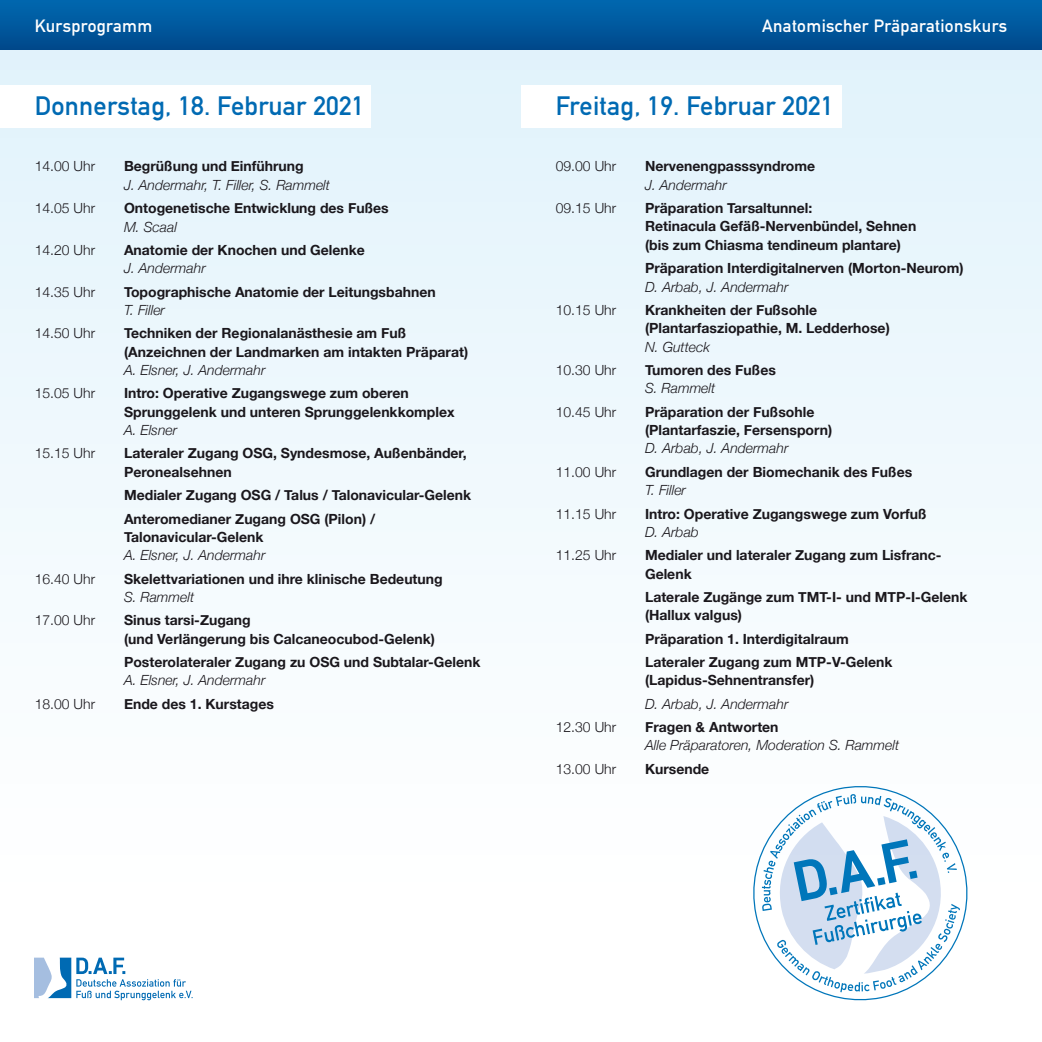
<style>
.page{position:relative;width:1042px;height:1042px;background:#fff}
.page>*{position:absolute;margin:0;border:0;box-sizing:border-box;transform-origin:0 0}
.t1{font:26.25px "DIN Mittelschrift";letter-spacing:.01em;color:#006ab3}
.t2{font:17.5px "DIN Mittelschrift";letter-spacing:.02em;color:#fff}
.t3{font:700 14px/18.4px "Helvetica Neue";color:#1a171c}
.t4{font:italic 300 14px "Helvetica Neue";color:#1a171c}
.t5{font:300 14px "Helvetica Neue";color:#1a171c}
</style>
<div class="page">
<div style="left:0;top:50px;width:1042px;height:858px;background:linear-gradient(to bottom,#e1f2fb,#fff)"></div>
<div style="left:507px;top:0;width:535px;height:50px;background:linear-gradient(to bottom,#0069b0,#00498c)"></div>
<div style="left:0;top:0;width:521px;height:50px;background:linear-gradient(to bottom,#0069b0,#00498c)"></div>
<div style="left:0;top:85px;width:370px;height:42px;background:#fff"></div>
<svg style="left:35px;top:957px;width:158px;height:43px"></svg>
<div style="left:521px;top:85px;width:320px;height:42px;background:#fff"></div>
<svg style="left:743px;top:776px;width:234px;height:225px"></svg>
<svg style="left:762px;top:794px;width:198px;height:198px"></svg>
<p class="t2" style="left:35px;top:15px;width:119px">Kursprogramm</p>
<p class="t2" style="left:762px;top:15px;width:246px">Anatomischer Präparationskurs</p>
<h1 class="t1" style="left:35px;top:91px;width:331px">Donnerstag, 18. Februar 2021</h1>
<h1 class="t1" style="left:556px;top:90px;width:279px">Freitag, 19. Februar 2021</h1>
<p class="t5" style="left:35px;top:155px;width:62px">14.00 Uhr</p>
<p class="t3" style="left:124px;top:158px;width:181px">Begrüßung und Einführung</p>
<p class="t4" style="left:124px;top:174px;width:207px">J. Andermahr, T. Filler, S. Rammelt</p>
<p class="t5" style="left:35px;top:197px;width:62px">14.05 Uhr</p>
<p class="t3" style="left:124px;top:199px;width:266px">Ontogenetische Entwicklung des Fußes</p>
<p class="t4" style="left:124px;top:215px;width:54px">M. Scaal</p>
<p class="t5" style="left:35px;top:239px;width:62px">14.20 Uhr</p>
<p class="t3" style="left:124px;top:241px;width:242px">Anatomie der Knochen und Gelenke</p>
<p class="t4" style="left:124px;top:257px;width:83px">J. Andermahr</p>
<p class="t5" style="left:35px;top:280px;width:62px">14.35 Uhr</p>
<p class="t3" style="left:124px;top:283px;width:313px">Topographische Anatomie der Leitungsbahnen</p>
<p class="t4" style="left:124px;top:299px;width:42px">T. Filler</p>
<p class="t5" style="left:35px;top:322px;width:62px">14.50 Uhr</p>
<p class="t3" style="left:124px;top:324px;width:346px">Techniken der Regionalanästhesie am Fuß (Anzeichnen der Landmarken am intakten Präparat)</p>
<p class="t4" style="left:124px;top:359px;width:143px">A. Elsner, J. Andermahr</p>
<p class="t5" style="left:35px;top:382px;width:62px">15.05 Uhr</p>
<p class="t3" style="left:124px;top:384px;width:332px">Intro: Operative Zugangswege zum oberen<br>Sprunggelenk und unteren Sprunggelenkkomplex</p>
<p class="t4" style="left:124px;top:419px;width:55px">A. Elsner</p>
<p class="t5" style="left:35px;top:442px;width:62px">15.15 Uhr</p>
<p class="t3" style="left:124px;top:445px;width:344px">Lateraler Zugang OSG, Syndesmose, Außenbänder,<br>Peronealsehnen</p>
<p class="t3" style="left:124px;top:484px;width:349px;line-height:23.3px">Medialer Zugang OSG / Talus / Talonavicular-Gelenk<br>Anteromedianer Zugang OSG (Pilon) /</p>
<p class="t3" style="left:124px;top:528px;width:141px">Talonavicular-Gelenk</p>
<p class="t4" style="left:124px;top:544px;width:143px">A. Elsner, J. Andermahr</p>
<p class="t5" style="left:35px;top:567px;width:62px">16.40 Uhr</p>
<p class="t3" style="left:124px;top:570px;width:320px">Skelettvariationen und ihre klinische Bedeutung</p>
<p class="t4" style="left:124px;top:586px;width:72px">S. Rammelt</p>
<p class="t5" style="left:35px;top:609px;width:62px">17.00 Uhr</p>
<p class="t3" style="left:124px;top:611px;width:312px">Sinus tarsi-Zugang<br>(und Verlängerung bis Calcaneocubod-Gelenk)</p>
<p class="t3" style="left:124px;top:653px;width:358px">Posterolateraler Zugang zu OSG und Subtalar-Gelenk</p>
<p class="t4" style="left:124px;top:669px;width:143px">A. Elsner, J. Andermahr</p>
<p class="t5" style="left:35px;top:692px;width:62px">18.00 Uhr</p>
<p class="t3" style="left:124px;top:695px;width:151px">Ende des 1. Kurstages</p>
<p class="t5" style="left:556px;top:155px;width:62px">09.00 Uhr</p>
<p class="t3" style="left:645px;top:158px;width:172px">Nervenengpasssyndrome</p>
<p class="t4" style="left:645px;top:174px;width:83px">J. Andermahr</p>
<p class="t5" style="left:556px;top:197px;width:62px">09.15 Uhr</p>
<p class="t3" style="left:645px;top:199px;width:273px">Präparation Tarsaltunnel:<br>Retinacula Gefäß-Nervenbündel, Sehnen (bis zum Chiasma tendineum plantare)</p>
<p class="t3" style="left:645px;top:259px;width:320px">Präparation Interdigitalnerven (Morton-Neurom)</p>
<p class="t4" style="left:645px;top:275px;width:145px">D. Arbab, J. Andermahr</p>
<p class="t5" style="left:556px;top:299px;width:62px">10.15 Uhr</p>
<p class="t3" style="left:645px;top:301px;width:246px">Krankheiten der Fußsohle (Plantarfasziopathie, M. Ledderhose)</p>
<p class="t4" style="left:645px;top:335px;width:66px">N. Gutteck</p>
<p class="t5" style="left:556px;top:359px;width:62px">10.30 Uhr</p>
<p class="t3" style="left:645px;top:361px;width:132px">Tumoren des Fußes</p>
<p class="t4" style="left:645px;top:377px;width:72px">S. Rammelt</p>
<p class="t5" style="left:556px;top:400px;width:62px">10.45 Uhr</p>
<p class="t3" style="left:645px;top:403px;width:189px">Präparation der Fußsohle (Plantarfaszie, Fersensporn)</p>
<p class="t4" style="left:645px;top:437px;width:145px">D. Arbab, J. Andermahr</p>
<p class="t5" style="left:556px;top:460px;width:62px">11.00 Uhr</p>
<p class="t3" style="left:645px;top:463px;width:269px">Grundlagen der Biomechanik des Fußes</p>
<p class="t4" style="left:645px;top:479px;width:42px">T. Filler</p>
<p class="t5" style="left:556px;top:502px;width:62px">11.15 Uhr</p>
<p class="t3" style="left:645px;top:505px;width:283px">Intro: Operative Zugangswege zum Vorfuß</p>
<p class="t4" style="left:645px;top:521px;width:55px">D. Arbab</p>
<p class="t5" style="left:556px;top:544px;width:62px">11.25 Uhr</p>
<p class="t3" style="left:645px;top:546px;width:298px">Medialer und lateraler Zugang zum Lisfranc-<br>Gelenk</p>
<p class="t3" style="left:645px;top:588px;width:324px">Laterale Zugänge zum TMT-I- und MTP-I-Gelenk (Hallux valgus)</p>
<p class="t3" style="left:645px;top:627px;width:249px;line-height:23.3px">Präparation 1. Interdigitalraum<br>Lateraler Zugang zum MTP-V-Gelenk</p>
<p class="t3" style="left:645px;top:671px;width:171px">(Lapidus-Sehnentransfer)</p>
<p class="t4" style="left:645px;top:692px;width:145px">D. Arbab, J. Andermahr</p>
<p class="t5" style="left:556px;top:716px;width:62px">12.30 Uhr</p>
<p class="t3" style="left:645px;top:718px;width:135px">Fragen &amp; Antworten</p>
<p class="t4" style="left:645px;top:734px;width:256px">Alle Präparatoren, Moderation S. Rammelt</p>
<p class="t5" style="left:556px;top:757px;width:62px">13.00 Uhr</p>
<p class="t3" style="left:645px;top:760px;width:66px">Kursende</p>
</div>
